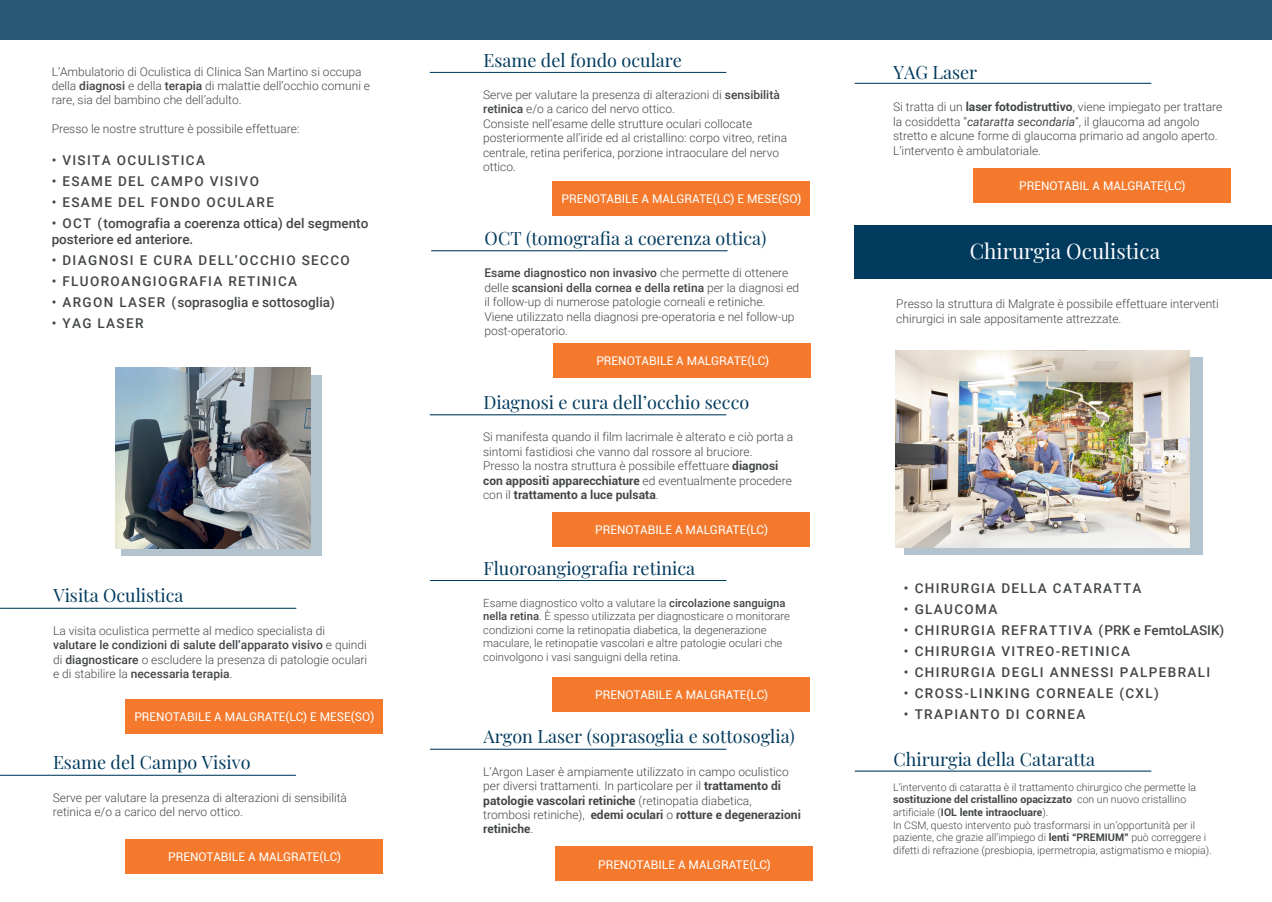
<style>
.page{position:relative;width:1272px;height:902px;background:#fff}
.page>*{position:absolute;margin:0;border:0;box-sizing:border-box;transform-origin:0 0}
.t1{font:21px "Playfair Display";color:#fff}
.t2{font:18px "Playfair Display";color:#003a5d}
.t3{font:500 13.5px "Roboto";letter-spacing:.1em;color:#434648}
.t4{font:500 13.5px/16.2px "Roboto";color:#434648}
.t5{font:300 12px/14.4px "Roboto";color:#434648}
.t6{font:12px "Roboto";color:#fff}
.t7{font:300 11.25px/13.5px "Roboto";color:#434648}
.t8{font:300 10.5px/12.6px "Roboto";color:#434648}
.s1{font-weight:500}
.s2{font-weight:700}
.s3{font-weight:400;font-style:italic}
</style>
<div class="page">
<div style="left:0;top:0;width:1271px;height:40px;background:#275875"></div>
<hr style="left:430px;top:72px;width:296px;height:1px;background:#003a5d">
<div style="left:552px;top:181px;width:257px;height:34px;background:#f4792c"></div>
<hr style="left:431px;top:250px;width:296px;height:1px;background:#003a5d">
<div style="left:553px;top:343px;width:258px;height:34px;background:#f4792c"></div>
<hr style="left:854px;top:83px;width:297px;height:1px;background:#003a5d">
<div style="left:973px;top:168px;width:257px;height:34px;background:#f4792c"></div>
<hr style="left:854px;top:770px;width:297px;height:1px;background:#003a5d">
<hr style="left:0;top:607px;width:296px;height:1px;background:#003a5d">
<div style="left:125px;top:699px;width:257px;height:34px;background:#f4792c"></div>
<div style="left:121px;top:375px;width:200px;height:181px;background:linear-gradient(to right,#b3c4ce,#b3c4ce)"></div>
<img style="left:115px;top:367px;width:195px;height:181px">
<hr style="left:0;top:774px;width:296px;height:1px;background:#003a5d">
<div style="left:126px;top:839px;width:257px;height:34px;background:#f4792c"></div>
<hr style="left:430px;top:414px;width:296px;height:1px;background:#003a5d">
<div style="left:552px;top:512px;width:257px;height:34px;background:#f4792c"></div>
<hr style="left:430px;top:748px;width:296px;height:1px;background:#003a5d">
<div style="left:555px;top:846px;width:257px;height:34px;background:#f4792c"></div>
<div style="left:854px;top:226px;width:417px;height:53px;background:#003a5d"></div>
<svg style="left:904px;top:357px;width:297px;height:197px;background:#b9c8d0"></svg>
<img style="left:895px;top:351px;width:294px;height:196px">
<hr style="left:430px;top:580px;width:296px;height:1px;background:#003a5d">
<div style="left:552px;top:677px;width:257px;height:34px;background:#f4792c"></div>
<p class="t5" style="left:52px;top:64px;width:320px">L’Ambulatorio di Oculistica di Clinica San Martino si occupa della <span class="s1">diagnosi</span> e della <span class="s1">terapia</span> di malattie dell’occhio comuni e rare, sia del bambino che dell’adulto.</p>
<p class="t5" style="left:52px;top:121px;width:249px">Presso le nostre strutture è possibile effettuare:</p>
<p class="t3" style="left:52px;top:150px;width:155px">• VISITA OCULISTICA</p>
<p class="t3" style="left:52px;top:171px;width:209px">• ESAME DEL CAMPO VISIVO</p>
<p class="t3" style="left:52px;top:192px;width:224px">• ESAME DEL FONDO OCULARE</p>
<p class="t4" style="left:52px;top:214px;width:318px">• OCT (tomografia a coerenza ottica) del segmento posteriore ed anteriore.</p>
<p class="t3" style="left:52px;top:251px;width:300px">• DIAGNOSI E CURA DELL’OCCHIO SECCO</p>
<p class="t3" style="left:52px;top:272px;width:247px">• FLUOROANGIOGRAFIA RETINICA</p>
<p class="t4" style="left:52px;top:293px;width:285px">• ARGON LASER (soprasoglia e sottosoglia)</p>
<p class="t3" style="left:52px;top:314px;width:93px">• YAG LASER</p>
<h2 class="t2" style="left:53px;top:581px;width:132px">Visita Oculistica</h2>
<p class="t5" style="left:53px;top:623px;width:316px">La visita oculistica permette al medico specialista di <span class="s1">valutare le condizioni di salute dell’apparato visivo</span> e quindi di <span class="s1">diagnosticare</span> o escludere la presenza di patologie oculari e di stabilire la <span class="s1">necessaria terapia</span>.</p>
<p class="t6" style="left:134px;top:708px;width:241px">PRENOTABILE A MALGRATE(LC) E MESE(SO)</p>
<h2 class="t2" style="left:53px;top:748px;width:199px">Esame del Campo Visivo</h2>
<p class="t5" style="left:53px;top:789px;width:296px">Serve per valutare la presenza di alterazioni di sensibilità retinica e/o a carico del nervo ottico.</p>
<p class="t6" style="left:168px;top:848px;width:174px">PRENOTABILE A MALGRATE(LC)</p>
<h2 class="t2" style="left:483px;top:46px;width:200px">Esame del fondo oculare</h2>
<p class="t5" style="left:483px;top:87px;width:305px">Serve per valutare la presenza di alterazioni di <span class="s1">sensibilità retinica</span> e/o a carico del nervo ottico.<br>Consiste nell’esame delle strutture oculari collocate posteriormente all’iride ed al cristallino: corpo vitreo, retina centrale, retina periferica, porzione intraoculare del nervo ottico.</p>
<p class="t6" style="left:561px;top:190px;width:241px">PRENOTABILE A MALGRATE(LC) E MESE(SO)</p>
<h2 class="t2" style="left:484px;top:224px;width:283px">OCT (tomografia a coerenza ottica)</h2>
<p class="t5" style="left:484px;top:265px;width:316px"><span class="s1">Esame diagnostico non invasivo</span> che permette di ottenere delle <span class="s1">scansioni della cornea e della retina</span> per la diagnosi ed il follow-up di numerose patologie corneali e retiniche.<br>Viene utilizzato nella diagnosi pre-operatoria e nel follow-up post-operatorio.</p>
<p class="t6" style="left:596px;top:352px;width:174px">PRENOTABILE A MALGRATE(LC)</p>
<h2 class="t2" style="left:483px;top:388px;width:267px">Diagnosi e cura dell’occhio secco</h2>
<p class="t5" style="left:483px;top:429px;width:312px">Si manifesta quando il film lacrimale è alterato e ciò porta a sintomi fastidiosi che vanno dal rossore al bruciore.<br>Presso la nostra struttura è possibile effettuare <span class="s2">diagnosi con appositi apparecchiature</span> ed eventualmente procedere con il <span class="s2">trattamento a luce pulsata</span>.</p>
<p class="t6" style="left:595px;top:521px;width:174px">PRENOTABILE A MALGRATE(LC)</p>
<h2 class="t2" style="left:483px;top:553px;width:213px">Fluoroangiografia retinica</h2>
<p class="t7" style="left:483px;top:595px;width:308px">Esame diagnostico volto a valutare la <span class="s1">circolazione sanguigna nella retina</span>. È spesso utilizzata per diagnosticare o monitorare condizioni come la retinopatia diabetica, la degenerazione maculare, le retinopatie vascolari e altre patologie oculari che coinvolgono i vasi sanguigni della retina.</p>
<p class="t6" style="left:595px;top:686px;width:174px">PRENOTABILE A MALGRATE(LC)</p>
<h2 class="t2" style="left:483px;top:722px;width:313px">Argon Laser (soprasoglia e sottosoglia)</h2>
<p class="t5" style="left:483px;top:763px;width:319px">L’Argon Laser è ampiamente utilizzato in campo oculistico per diversi trattamenti. In particolare per il <span class="s2">trattamento di patologie vascolari retiniche</span> (retinopatia diabetica, trombosi retiniche), <span class="s2">edemi oculari</span> o <span class="s2">rotture e degenerazioni retiniche</span>.</p>
<p class="t6" style="left:598px;top:855px;width:174px">PRENOTABILE A MALGRATE(LC)</p>
<h2 class="t2" style="left:893px;top:58px;width:85px">YAG Laser</h2>
<p class="t5" style="left:893px;top:99px;width:331px">Si tratta di un <span class="s2">laser fotodistruttivo</span>, viene impiegato per trattare la cosiddetta “<span class="s3">cataratta secondaria</span>”, il glaucoma ad angolo stretto e alcune forme di glaucoma primario ad angolo aperto.<br>L’intervento è ambulatoriale.</p>
<p class="t6" style="left:1019px;top:177px;width:168px">PRENOTABIL A MALGRATE(LC)</p>
<h1 class="t1" style="left:969px;top:234px;width:192px">Chirurgia Oculistica</h1>
<p class="t5" style="left:896px;top:296px;width:324px">Presso la struttura di Malgrate è possibile effettuare interventi chirurgici in sale appositamente attrezzate.</p>
<p class="t3" style="left:904px;top:578px;width:239px">• CHIRURGIA DELLA CATARATTA</p>
<p class="t3" style="left:904px;top:599px;width:95px">• GLAUCOMA</p>
<p class="t3" style="left:904px;top:620px;width:322px">• CHIRURGIA REFRATTIVA (PRK e FemtoLASIK)</p>
<p class="t3" style="left:904px;top:641px;width:228px">• CHIRURGIA VITREO-RETINICA</p>
<p class="t3" style="left:904px;top:662px;width:308px">• CHIRURGIA DEGLI ANNESSI PALPEBRALI</p>
<p class="t3" style="left:904px;top:683px;width:256px">• CROSS-LINKING CORNEALE (CXL)</p>
<p class="t3" style="left:904px;top:704px;width:183px">• TRAPIANTO DI CORNEA</p>
<h2 class="t2" style="left:893px;top:745px;width:203px">Chirurgia della Cataratta</h2>
<p class="t8" style="left:893px;top:780px;width:320px">L’intervento di cataratta è il trattamento chirurgico che permette la <span class="s2">sostituzione del cristallino opacizzato</span> con un nuovo cristallino artificiale (<span class="s2">IOL lente intraocluare</span>).<br>In CSM, questo intervento può trasformarsi in un’opportunità per il paziente, che grazie all’impiego di <span class="s2">lenti “PREMIUM”</span> può correggere i difetti di refrazione (presbiopia, ipermetropia, astigmatismo e miopia).</p>
</div>
